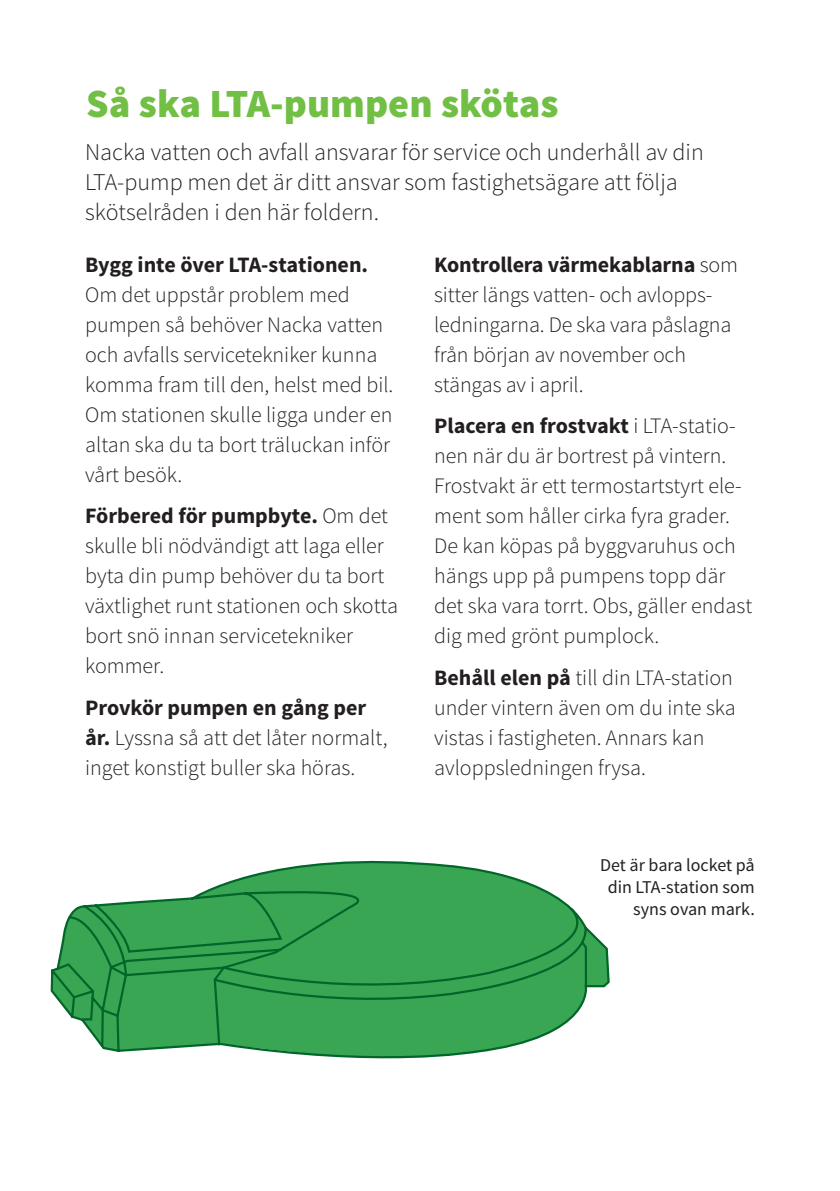
<style>
.page{position:relative;width:840px;height:1191px;background:#fff}
.page>*{position:absolute;margin:0;border:0;box-sizing:border-box;transform-origin:0 0}
.t1{font:900 40px "Source Sans Pro";color:#71bf44}
.t2{font:300 24px/30px "Source Sans Pro";color:#231f20}
.t3{font:300 22px/30px "Source Sans Pro";color:#231f20}
.t4{font:18px/22px "Source Sans Pro";color:#231f20;text-align:right}
.s1{font-weight:700}
</style>
<div class="page">
<svg style="left:50px;top:860px;width:560px;height:199px"></svg>
<p class="t1" style="left:86px;top:78px;width:473px">Så ska LTA-pumpen skötas</p>
<p class="t2" style="left:85px;top:137px;width:620px">Nacka vatten och avfall ansvarar för service och underhåll av din<br>LTA-pump men det är ditt ansvar som fastighetsägare att följa skötselråden i den här foldern.</p>
<p class="t3" style="left:85px;top:249px;width:309px"><span class="s1">Bygg inte över LTA-stationen.<br></span>Om det uppstår problem med pumpen så behöver Nacka vatten och avfalls servicetekniker kunna komma fram till den, helst med bil.<br>Om stationen skulle ligga under en altan ska du ta bort träluckan inför vårt besök.</p>
<p class="t3" style="left:85px;top:501px;width:314px"><span class="s1">Förbered för pumpbyte.</span> Om det skulle bli nödvändigt att laga eller byta din pump behöver du ta bort växtlighet runt stationen och skotta bort snö innan servicetekniker kommer.</p>
<p class="t3" style="left:85px;top:692px;width:304px"><span class="s1">Provkör pumpen en gång per år.</span> Lyssna så att det låter normalt, inget konstigt buller ska höras.</p>
<p class="t3" style="left:434px;top:249px;width:305px"><span class="s1">Kontrollera värmekablarna</span> som sitter längs vatten- och avlopps&shy;ledningarna. De ska vara påslagna från början av november och stängas av i april.</p>
<p class="t3" style="left:434px;top:411px;width:319px"><span class="s1">Placera en frostvakt</span> i LTA-statio&shy;nen när du är bortrest på vintern.<br>Frostvakt är ett termostartstyrt ele&shy;ment som håller cirka fyra grader.<br>De kan köpas på byggvaruhus och hängs upp på pumpens topp där det ska vara torrt. Obs, gäller endast dig med grönt pumplock.</p>
<p class="t3" style="left:434px;top:662px;width:303px"><span class="s1">Behåll elen på</span> till din LTA-station under vintern även om du inte ska vistas i fastigheten. Annars kan avloppsledningen frysa.</p>
<p class="t4" style="left:599px;top:854px;width:156px">Det är bara locket på din LTA-station som syns ovan mark.</p>
</div>
